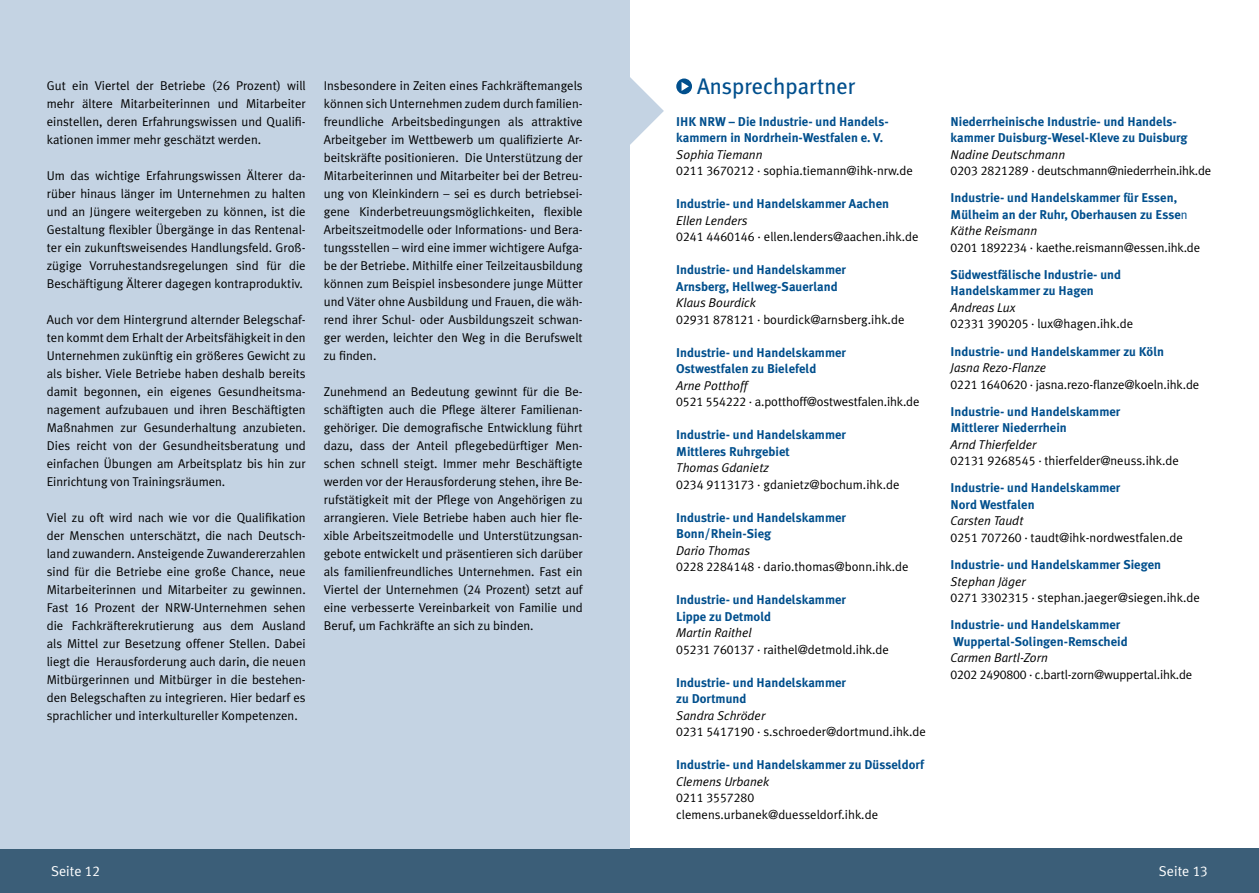
<style>
.page{position:relative;width:1259px;height:893px;background:#fff}
.page>*{position:absolute;margin:0;border:0;box-sizing:border-box;transform-origin:0 0}
.t1{font:22.5px "Meta Plus";color:#004f8d}
.t2{font:14.25px "Meta Plus Normal";color:#fff}
.t3{font:12.75px/18px "Meta Plus Normal";color:#000}
.t4{font:700 12.75px/16.5px "Meta Plus";color:#004f8d}
.t5{font:12.75px/16.5px "Meta Plus Normal";letter-spacing:-.02em;color:#000}
.t6{font:italic 12.75px "Meta Plus Normal";color:#000}
.t7{font:12.75px "Meta Plus Normal Caps";color:#000}
.s1{font-family:"Meta Plus Normal Caps"}
.s2{font-style:italic}
.s3{font-family:"Meta Plus Normal";font-weight:400}
</style>
<div class="page">
<div style="left:0;top:848px;width:1259px;height:45px;background:#3b5e78"></div>
<div style="left:0;top:0;width:629px;height:848px;background:#c4d3e3"></div>
<div style="left:676px;top:79px;width:16px;height:15px;background:#004f8d;border-radius:50%"></div>
<svg style="left:681px;top:82px;width:8px;height:9px"></svg>
<svg style="left:629px;top:77px;width:35px;height:68px"></svg>
<p class="t3" style="left:47px;top:76px;width:260px;text-align:justify">Gut ein Viertel der Betriebe (<span class="s1">26</span> Prozent) will mehr ältere Mitarbeiterinnen und Mitarbeiter einstellen, deren Erfahrungswissen und Qualifi&shy;kationen immer mehr geschätzt werden.</p>
<p class="t3" style="left:47px;top:166px;width:260px;text-align:justify">Um das wichtige Erfahrungswissen Älterer da&shy;rüber hinaus länger im Unternehmen zu halten und an Jüngere weitergeben zu können, ist die Gestaltung flexibler Übergänge in das Rentenal&shy;ter ein zukunftsweisendes Handlungsfeld. Groß&shy;zügige Vorruhestandsregelungen sind für die Beschäftigung Älterer dagegen kontraproduktiv.</p>
<p class="t3" style="left:47px;top:310px;width:260px;text-align:justify">Auch vor dem Hintergrund alternder Belegschaf&shy;ten kommt dem Erhalt der Arbeitsfähigkeit in den Unternehmen zukünftig ein größeres Gewicht zu als bisher. Viele Betriebe haben deshalb bereits damit begonnen, ein eigenes Gesundheitsma&shy;nagement aufzubauen und ihren Beschäftigten Maßnahmen zur Gesunderhaltung anzubieten.<br>Dies reicht von der Gesundheitsberatung und einfachen Übungen am Arbeitsplatz bis hin zur Einrichtung von Trainingsräumen.</p>
<p class="t3" style="left:47px;top:509px;width:260px;text-align:justify">Viel zu oft wird nach wie vor die Qualifikation der Menschen unterschätzt, die nach Deutsch&shy;land zuwandern. Ansteigende Zuwandererzahlen sind für die Betriebe eine große Chance, neue Mitarbeiterinnen und Mitarbeiter zu gewinnen.<br>Fast <span class="s1">16</span> Prozent der NRW-Unternehmen sehen die Fachkräfterekrutierung aus dem Ausland als Mittel zur Besetzung offener Stellen. Dabei liegt die Herausforderung auch darin, die neuen Mitbürgerinnen und Mitbürger in die bestehen&shy;den Belegschaften zu integrieren. Hier bedarf es sprachlicher und interkultureller Kompetenzen.</p>
<p class="t3" style="left:324px;top:77px;width:260px;text-align:justify">Insbesondere in Zeiten eines Fachkräftemangels können sich Unternehmen zudem durch familien&shy;freundliche Arbeitsbedingungen als attraktive Arbeitgeber im Wettbewerb um qualifizierte Ar&shy;beitskräfte positionieren. Die Unterstützung der Mitarbeiterinnen und Mitarbeiter bei der Betreu&shy;ung von Kleinkindern – sei es durch betriebsei&shy;gene Kinderbetreuungsmöglichkeiten, flexible Arbeitszeitmodelle oder Informations- und Bera&shy;tungsstellen – wird eine immer wichtigere Aufga&shy;be der Betriebe. Mithilfe einer Teilzeitausbildung können zum Beispiel insbesondere junge Mütter und Väter ohne Ausbildung und Frauen, die wäh&shy;rend ihrer Schul- oder Ausbildungszeit schwan&shy;ger werden, leichter den Weg in die Berufswelt zu finden.</p>
<p class="t3" style="left:324px;top:383px;width:260px;text-align:justify">Zunehmend an Bedeutung gewinnt für die Be&shy;schäftigten auch die Pflege älterer Familienan&shy;gehöriger. Die demografische Entwicklung führt dazu, dass der Anteil pflegebedürftiger Men&shy;schen schnell steigt. Immer mehr Beschäftigte werden vor der Herausforderung stehen, ihre Be&shy;rufstätigkeit mit der Pflege von Angehörigen zu arrangieren. Viele Betriebe haben auch hier fle&shy;xible Arbeitszeitmodelle und Unterstützungsan&shy;gebote entwickelt und präsentieren sich darüber als familienfreundliches Unternehmen. Fast ein Viertel der Unternehmen (<span class="s1">24</span> Prozent) setzt auf eine verbesserte Vereinbarkeit von Familie und Beruf, um Fachkräfte an sich zu binden.</p>
<h1 class="t1" style="left:697px;top:73px;width:160px">Ansprechpartner</h1>
<p class="t4" style="left:676px;top:113px;width:214px">IHK NRW – Die Industrie- und Handels&shy;kammern in Nordrhein-Westfalen e. V.</p>
<p class="t3" style="left:676px;top:146px;width:238px;line-height:16.5px"><span class="s2">Sophia Tiemann<br></span><span class="s1">0211 3670212</span> · sophia.tiemann@ihk-nrw.de</p>
<p class="t4" style="left:676px;top:196px;width:214px">Industrie- und Handelskammer Aachen</p>
<p class="t3" style="left:676px;top:212px;width:244px;line-height:16.5px"><span class="s2">Ellen Lenders<br></span><span class="s1">0241 4460146</span> · ellen.lenders@aachen.ihk.de</p>
<p class="t4" style="left:676px;top:262px;width:171px">Industrie- und Handelskammer<br>Arnsberg, Hellweg-Sauerland</p>
<p class="t3" style="left:676px;top:294px;width:230px;line-height:16.5px"><span class="s2">Klaus Bourdick<br></span><span class="s1">02931 878121</span> · bourdick@arnsberg.ihk.de</p>
<p class="t4" style="left:676px;top:344px;width:171px">Industrie- und Handelskammer<br>Ostwestfalen zu Bielefeld</p>
<p class="t3" style="left:676px;top:377px;width:245px;line-height:16.5px"><span class="s2">Arne Potthoff<br></span><span class="s1">0521 554222</span> · a.potthoff@ostwestfalen.ihk.de</p>
<p class="t4" style="left:676px;top:427px;width:171px">Industrie- und Handelskammer<br>Mittleres Ruhrgebiet</p>
<p class="t3" style="left:676px;top:459px;width:225px;line-height:16.5px"><span class="s2">Thomas Gdanietz<br></span><span class="s1">0234 9113173</span> · gdanietz@bochum.ihk.de</p>
<p class="t4" style="left:676px;top:509px;width:171px">Industrie- und Handelskammer<br>Bonn/Rhein-Sieg</p>
<p class="t3" style="left:676px;top:542px;width:234px;line-height:16.5px"><span class="s2">Dario Thomas<br></span><span class="s1">0228 2284148</span> · dario.thomas@bonn.ihk.de</p>
<p class="t4" style="left:676px;top:591px;width:171px">Industrie- und Handelskammer<br>Lippe zu Detmold</p>
<p class="t3" style="left:676px;top:624px;width:214px;line-height:16.5px"><span class="s2">Martin Raithel<br></span><span class="s1">05231 760137</span> · raithel@detmold.ihk.de</p>
<p class="t4" style="left:676px;top:674px;width:171px">Industrie- und Handelskammer zu Dortmund</p>
<p class="t3" style="left:676px;top:707px;width:251px;line-height:16.5px"><span class="s2">Sandra Schröder<br></span><span class="s1">0231 5417190</span> · s.schroeder@dortmund.ihk.de</p>
<p class="t4" style="left:676px;top:756px;width:249px">Industrie- und Handelskammer zu Düsseldorf</p>
<p class="t6" style="left:676px;top:774px;width:95px">Clemens Urbanek</p>
<p class="t7" style="left:676px;top:790px;width:79px">0211 3557280</p>
<p class="t3" style="left:676px;top:805px;width:203px">clemens.urbanek@duesseldorf.ihk.de</p>
<p class="t4" style="left:950px;top:113px;width:238px">Niederrheinische Industrie- und Handels&shy;kammer Duisburg-Wesel-Kleve zu Duisburg</p>
<p class="t5" style="left:950px;top:146px;width:262px"><span class="s2">Nadine Deutschmann<br></span><span class="s1">0203 2821289</span> · deutschmann@niederrhein.ihk.de</p>
<p class="t4" style="left:950px;top:190px;width:238px">Industrie- und Handelskammer für Essen,<br>Mülheim an der Ruhr, Oberhausen zu Esse<span class="s3">n</span></p>
<p class="t3" style="left:950px;top:223px;width:251px;line-height:16.5px"><span class="s2">Käthe Reismann<br></span><span class="s1">0201 1892234</span> · kaethe.reismann@essen.ihk.de</p>
<p class="t4" style="left:950px;top:266px;width:172px">Südwestfälische Industrie- und<br>Handelskammer zu Hagen</p>
<p class="t3" style="left:950px;top:299px;width:184px;line-height:16.5px"><span class="s2">Andreas Lux<br></span><span class="s1">02331 390205</span> · lux@hagen.ihk.de</p>
<p class="t4" style="left:950px;top:343px;width:215px">Industrie- und Handelskammer zu Köln</p>
<p class="t3" style="left:950px;top:359px;width:250px;line-height:16.5px"><span class="s2">Jasna Rezo-Flanze<br></span><span class="s1">0221 1640620</span> · jasna.rezo-flanze@koeln.ihk.de</p>
<p class="t4" style="left:950px;top:403px;width:171px">Industrie- und Handelskammer<br>Mittlerer Niederrhein</p>
<p class="t3" style="left:950px;top:436px;width:230px;line-height:16.5px"><span class="s2">Arnd Thierfelder<br></span><span class="s1">02131 9268545</span> · thierfelder@neuss.ihk.de</p>
<p class="t4" style="left:950px;top:480px;width:171px">Industrie- und Handelskammer<br>Nord Westfalen</p>
<p class="t3" style="left:950px;top:513px;width:234px;line-height:16.5px"><span class="s2">Carsten Taudt<br></span><span class="s1">0251 707260</span> · taudt@ihk-nordwestfalen.de</p>
<p class="t4" style="left:950px;top:556px;width:212px">Industrie- und Handelskammer Siegen</p>
<p class="t3" style="left:950px;top:573px;width:251px;line-height:16.5px"><span class="s2">Stephan Jäger<br></span><span class="s1">0271 3302315</span> · stephan.jaeger@siegen.ihk.de</p>
<p class="t4" style="left:950px;top:616px;width:179px">Industrie- und Handelskammer<br>Wuppertal-Solingen-Remscheid</p>
<p class="t3" style="left:950px;top:649px;width:243px;line-height:16.5px"><span class="s2">Carmen Bartl-Zorn<br></span><span class="s1">0202 2490800</span> · c.bartl-zorn@wuppertal.ihk.de</p>
<p class="t2" style="left:51px;top:863px;width:51px">Seite <span class="s1">12</span></p>
<p class="t2" style="left:1158px;top:863px;width:51px">Seite <span class="s1">13</span></p>
</div>
